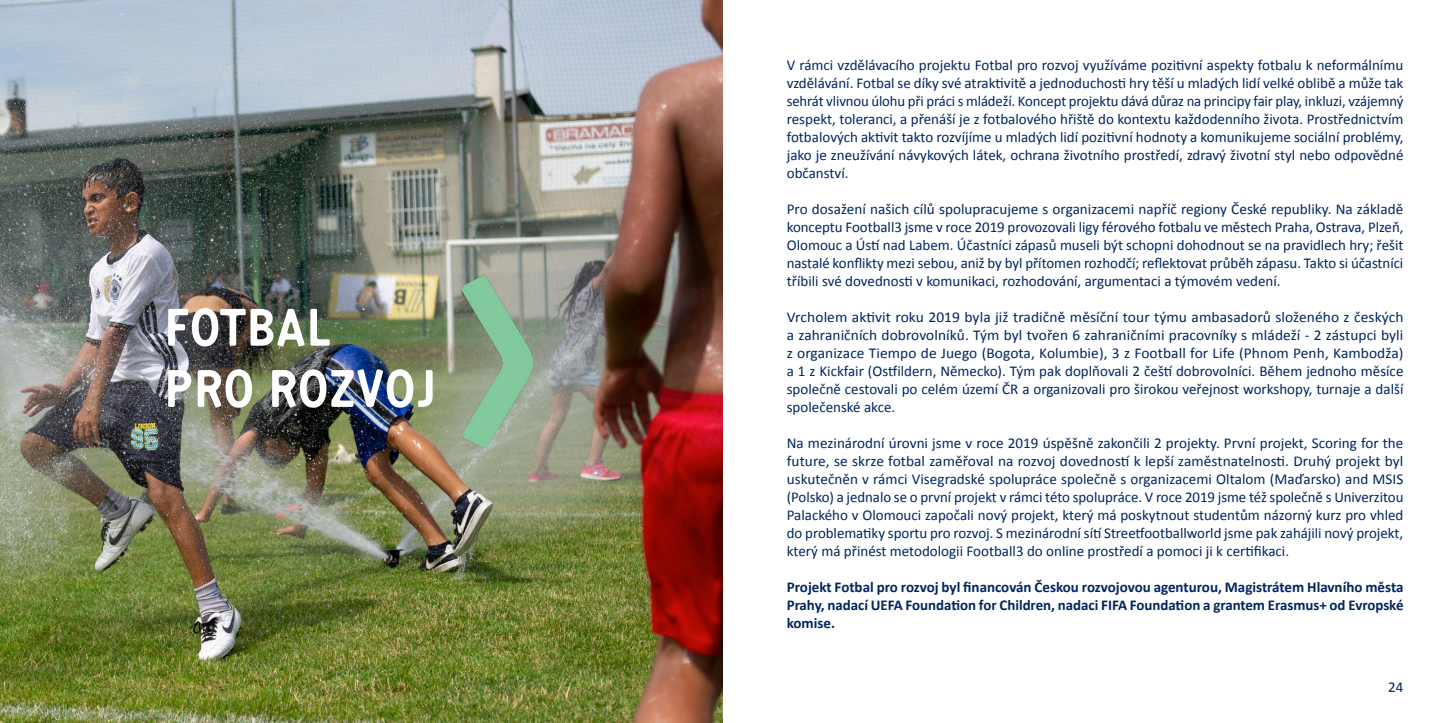
<style>
.page{position:relative;width:1446px;height:723px;background:#fff}
.page>*{position:absolute;margin:0;border:0;box-sizing:border-box;transform-origin:0 0}
.t1{font:700 51px/61.2px "Katarine";letter-spacing:.015em;color:#fff}
.t2{font:15px/18px "Calibri";color:#002561;text-align:justify}
.t3{font:700 15px/18px "Calibri";color:#002561;text-align:justify}
</style>
<div class="page">
<img style="left:0;top:0;width:723px;height:723px">
<img style="left:462px;top:276px;width:71px;height:171px">
<h1 class="t1" style="left:164px;top:297px;width:274px">FOTBAL<br>PRO ROZVOJ</h1>
<p class="t2" style="left:787px;top:56px;width:618px">V rámci vzdělávacího projektu Fotbal pro rozvoj využíváme pozitivní aspekty fotbalu k neformálnímu vzdělávání. Fotbal se díky své atraktivitě a jednoduchosti hry těší u mladých lidí velké oblibě a může tak sehrát vlivnou úlohu při práci s mládeží. Koncept projektu dává důraz na principy fair play, inkluzi, vzájemný respekt, toleranci, a přenáší je z fotbalového hřiště do kontextu každodenního života. Prostřednictvím fotbalových aktivit takto rozvíjíme u mladých lidí pozitivní hodnoty a komunikujeme sociální problémy, jako je zneužívání návykových látek, ochrana životního prostředí, zdravý životní styl nebo odpovědné občanství.</p>
<p class="t2" style="left:787px;top:200px;width:618px">Pro dosažení našich cílů spolupracujeme s organizacemi napříč regiony České republiky. Na základě konceptu Football3 jsme v roce 2019 provozovali ligy férového fotbalu ve městech Praha, Ostrava, Plzeň, Olomouc a Ústí nad Labem. Účastníci zápasů museli být schopni dohodnout se na pravidlech hry; řešit nastalé konflikty mezi sebou, aniž by byl přítomen rozhodčí; reflektovat průběh zápasu. Takto si účastníci tříbili své dovednosti v komunikaci, rozhodování, argumentaci a týmovém vedení.</p>
<p class="t2" style="left:787px;top:308px;width:618px">Vrcholem aktivit roku 2019 byla již tradičně měsíční tour týmu ambasadorů složeného z českých a zahraničních dobrovolníků. Tým byl tvořen 6 zahraničními pracovníky s mládeží - 2 zástupci byli z organizace Tiempo de Juego (Bogota, Kolumbie), 3 z Football for Life (Phnom Penh, Kambodža) a 1 z Kickfair (Ostfildern, Německo). Tým pak doplňovali 2 čeští dobrovolníci. Během jednoho měsíce společně cestovali po celém území ČR a organizovali pro širokou veřejnost workshopy, turnaje a další společenské akce.</p>
<p class="t2" style="left:787px;top:434px;width:618px">Na mezinárodní úrovni jsme v roce 2019 úspěšně zakončili 2 projekty. První projekt, Scoring for the future, se skrze fotbal zaměřoval na rozvoj dovedností k lepší zaměstnatelnosti. Druhý projekt byl uskutečněn v rámci Visegradské spolupráce společně s organizacemi Oltalom (Maďarsko) and MSIS (Polsko) a jednalo se o první projekt v rámci této spolupráce. V roce 2019 jsme též společně s Univerzitou Palackého v Olomouci započali nový projekt, který má poskytnout studentům názorný kurz pro vhled do problematiky sportu pro rozvoj. S mezinárodní sítí Streetfootballworld jsme pak zahájili nový projekt, který má přinést metodologii Football3 do online prostředí a pomoci ji k certifikaci.</p>
<p class="t3" style="left:787px;top:578px;width:618px">Projekt Fotbal pro rozvoj byl financován Českou rozvojovou agenturou, Magistrátem Hlavního města Prahy, nadací UEFA Foundation for Children, nadaci FIFA Foundation a grantem Erasmus+ od Evropské komise.</p>
<p class="t2" style="left:1388px;top:678px;width:17px">24</p>
</div>
